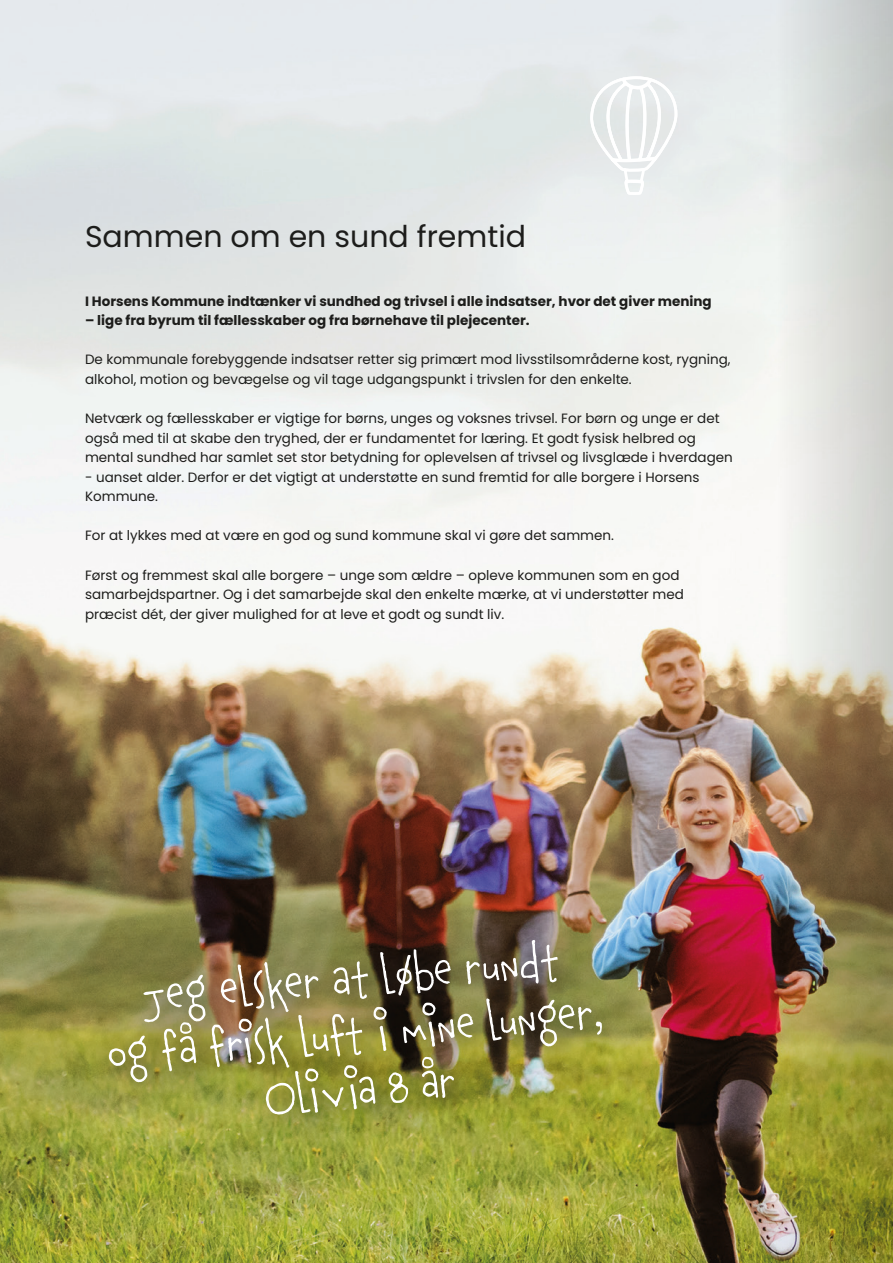
<style>
.page{position:relative;width:893px;height:1263px;background:#fff}
.page>*{position:absolute;margin:0;border:0;box-sizing:border-box;transform-origin:0 0}
.t1{font:46.2px/55.5px "Chauncy Pro";color:#fff;text-align:center}
.Citater{font:30px "Poppins";color:#1d1d1b}
.Brød{font:13.5px/19.5px "Poppins";color:#1d1d1b}
.Brød-2{font:700 13.5px "Poppins";color:#1d1d1b}
</style>
<div class="page">
<img style="left:0;top:0;width:770px;height:1263px">
<svg style="left:590px;top:75px;width:89px;height:123px"></svg>
<img style="left:92px;top:925px;width:539px;height:218px">
<img style="left:770px;top:0;width:123px;height:1263px">
<p class="Citater" style="left:85px;top:219px;width:442px">Sammen om en sund fremtid</p>
<p class="Brød-2" style="left:85px;top:293px;width:628px">I Horsens Kommune indtænker vi sundhed og trivsel i alle indsatser, hvor det giver mening</p>
<p class="Brød-2" style="left:85px;top:312px;width:446px">– lige fra byrum til fællesskaber og fra børnehave til plejecenter.</p>
<p class="Brød" style="left:85px;top:350px;width:647px">De kommunale forebyggende indsatser retter sig primært mod livsstilsområderne kost, rygning, alkohol, motion og bevægelse og vil tage udgangspunkt i trivslen for den enkelte.</p>
<p class="Brød" style="left:85px;top:408px;width:649px">Netværk og fællesskaber er vigtige for børns, unges og voksnes trivsel. For børn og unge er det også med til at skabe den tryghed, der er fundamentet for læring. Et godt fysisk helbred og mental sundhed har samlet set stor betydning for oplevelsen af trivsel og livsglæde i hverdagen</p>
<p class="Brød" style="left:85px;top:467px;width:616px">- uanset alder. Derfor er det vigtigt at understøtte en sund fremtid for alle borgere i Horsens<br>Kommune.</p>
<p class="Brød" style="left:85px;top:526px;width:530px">For at lykkes med at være en god og sund kommune skal vi gøre det sammen.</p>
<p class="Brød" style="left:85px;top:565px;width:600px">Først og fremmest skal alle borgere – unge som ældre – opleve kommunen som en god samarbejdspartner. Og i det samarbejde skal den enkelte mærke, at vi understøtter med præcist dét, der giver mulighed for at leve et godt og sundt liv.</p>
<p class="t1" style="left:101px;top:974px;width:499px;rotate:-5deg">Jeg elsker at løbe rundt<br>og få frisk luft i mine lunger,<br>Olivia 8 år</p>
</div>
